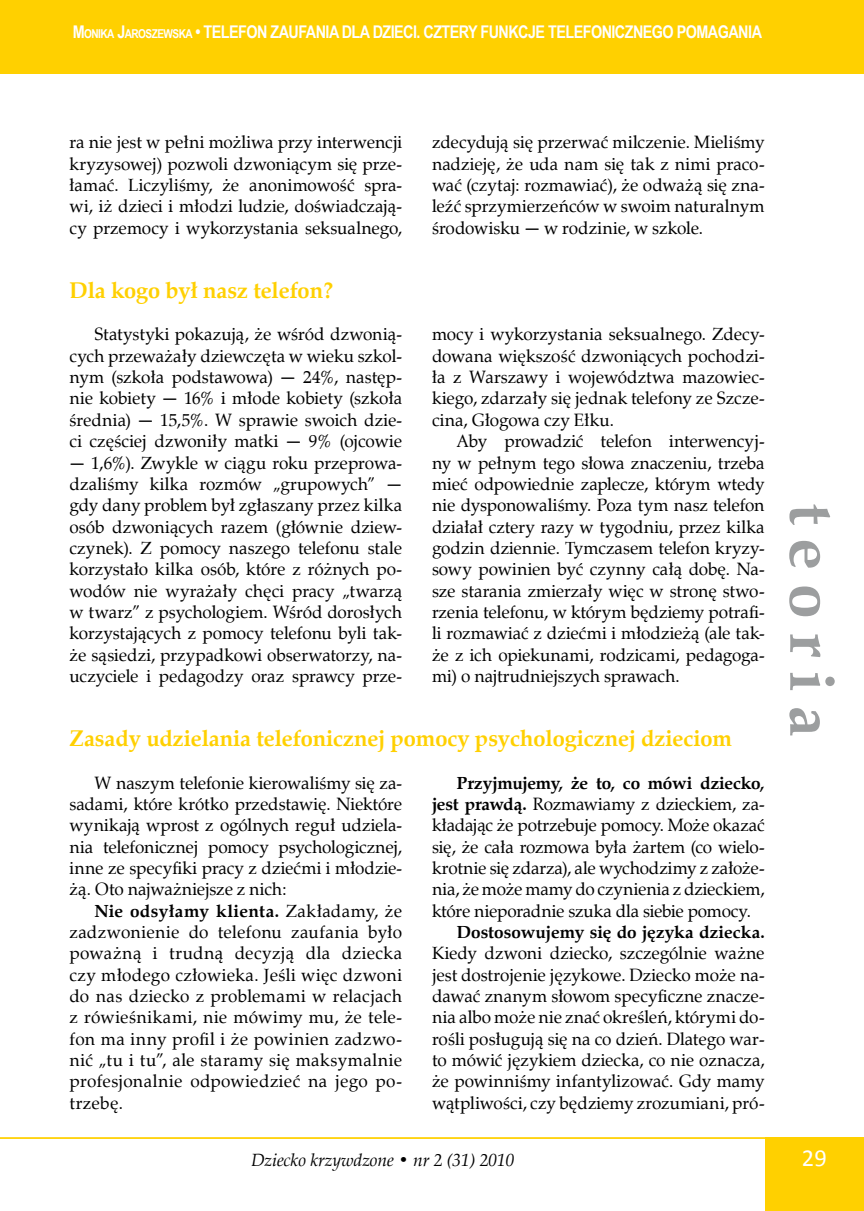
<style>
.page{position:relative;width:864px;height:1211px;background:#fff}
.page>*{position:absolute;margin:0;border:0;box-sizing:border-box;transform-origin:0 0}
.t1{font:700 63px "Zapf Calligr EU";color:#9c9e9f}
.t2{font:24.5px "Calibri";color:#fff}
.tytul_2{font:700 22.75px "Zapf Calligr EU";letter-spacing:-.005em;color:#ffd000}
.tekst_2{font:17.5px/21.3px "Zapf Calligr EU";color:#000;text-align:justify}
.pagina{font:700 17.5px "Arial Narrow";letter-spacing:-.03em;color:#fff}
.t3{font:italic 17.5px "Zapf Calligr EU";color:#000}
.s1{font-size:12.25px}
.s2{font-style:inherit}
.s3{font-family:"Calibri"}
.s4{font-weight:700}
</style>
<div class="page">
<div style="left:765px;top:1137px;width:98px;height:73px;background:#ffd000"></div>
<div style="left:0;top:0;width:863px;height:74px;background:#ffd000"></div>
<hr style="left:0;top:1137px;width:842px;height:1px;background:#ffd000">
<p class="pagina" style="left:73px;top:19px;width:690px">M<span class="s1">ONIKA</span> <span class="s2">J</span><span class="s1">AROSZEWSKA</span> • TELEFON ZAUFANIA DLA DZIECI. CZTERY FUNKCJE TELEFONICZNEGO POMAGANIA</p>
<p class="tekst_2" style="left:69px;top:132px;width:334px">ra nie jest w pełni możliwa przy interwencji kryzysowej) pozwoli dzwoniącym się prze&shy;łamać. Liczyliśmy, że anonimowość spra&shy;wi, iż dzieci i młodzi ludzie, doświadczają&shy;cy przemocy i wykorzystania seksualnego,</p>
<p class="tekst_2" style="left:432px;top:132px;width:334px">zdecydują się przerwać milczenie. Mieliśmy nadzieję, że uda nam się tak z nimi praco&shy;wać (czytaj: rozmawiać), że odważą się zna&shy;leźć sprzymierzeńców w swoim naturalnym środowisku <span class="s3">—</span> w rodzinie, w szkole.</p>
<p class="tytul_2" style="left:69px;top:276px;width:265px">Dla kogo był nasz telefon?</p>
<p class="tekst_2" style="left:69px;top:324px;width:334px;text-indent:25px">Statystyki pokazują, że wśród dzwonią&shy;cych przeważały dziewczęta w wieku szkol&shy;nym (szkoła podstawowa) <span class="s3">—</span> 24%, następ&shy;nie kobiety <span class="s3">—</span> 16% i młode kobiety (szkoła średnia) <span class="s3">—</span> 15,5%. W sprawie swoich dzie&shy;ci częściej dzwoniły matki <span class="s3">—</span> 9% (ojcowie</p>
<p class="tekst_2" style="left:69px;top:452px;width:334px"><span class="s3">—</span> 1,6%). Zwykle w ciągu roku przeprowa&shy;dzaliśmy kilka rozmów „grupowych” <span class="s3">— </span>gdy dany problem był zgłaszany przez kilka osób dzwoniących razem (głównie dziew&shy;czynek). Z pomocy naszego telefonu stale korzystało kilka osób, które z różnych po&shy;wodów nie wyrażały chęci pracy „twarzą w twarz” z psychologiem. Wśród dorosłych korzystających z pomocy telefonu byli tak&shy;że sąsiedzi, przypadkowi obserwatorzy, na&shy;uczyciele i pedagodzy oraz sprawcy prze-</p>
<p class="tekst_2" style="left:432px;top:324px;width:334px">mocy i wykorzystania seksualnego. Zdecy&shy;dowana większość dzwoniących pochodzi&shy;ła z Warszawy i województwa mazowiec&shy;kiego, zdarzały się jednak telefony ze Szcze&shy;cina, Głogowa czy Ełku.</p>
<p class="tekst_2" style="left:432px;top:431px;width:334px;text-indent:25px">Aby prowadzić telefon interwencyj&shy;ny w pełnym tego słowa znaczeniu, trzeba mieć odpowiednie zaplecze, którym wtedy nie dysponowaliśmy. Poza tym nasz telefon działał cztery razy w tygodniu, przez kilka godzin dziennie. Tymczasem telefon kryzy&shy;sowy powinien być czynny całą dobę. Na&shy;sze starania zmierzały więc w stronę stwo&shy;rzenia telefonu, w którym będziemy potrafi&shy;li rozmawiać z dziećmi i młodzieżą (ale tak&shy;że z ich opiekunami, rodzicami, pedagoga&shy;mi) o najtrudniejszych sprawach.</p>
<p class="tytul_2" style="left:69px;top:724px;width:663px">Zasady udzielania telefonicznej pomocy psychologicznej dzieciom</p>
<p class="tekst_2" style="left:69px;top:772px;width:334px;text-indent:25px">W naszym telefonie kierowaliśmy się za&shy;sadami, które krótko przedstawię. Niektóre wynikają wprost z ogólnych reguł udziela&shy;nia telefonicznej pomocy psychologicznej, inne ze specyfiki pracy z dziećmi i młodzie&shy;żą. Oto najważniejsze z nich:</p>
<p class="tekst_2" style="left:69px;top:900px;width:334px;text-indent:25px"><span class="s4">Nie odsyłamy klienta.</span> Zakładamy, że zadzwonienie do telefonu zaufania było poważną i trudną decyzją dla dziecka czy młodego człowieka. Jeśli więc dzwoni do nas dziecko z problemami w relacjach z rówieśnikami, nie mówimy mu, że tele&shy;fon ma inny profil i że powinien zadzwo&shy;nić „tu i tu”, ale staramy się maksymalnie profesjonalnie odpowiedzieć na jego po&shy;trzebę.</p>
<p class="tekst_2" style="left:432px;top:772px;width:334px;text-indent:25px"><span class="s4">Przyjmujemy, że to, co mówi dziecko, jest prawdą.</span> Rozmawiamy z dzieckiem, za&shy;kładając że potrzebuje pomocy. Może okazać się, że cała rozmowa była żartem (co wielo&shy;krotnie się zdarza), ale wychodzimy z założe&shy;nia, że może mamy do czynienia z dzieckiem, które nieporadnie szuka dla siebie pomocy.</p>
<p class="tekst_2" style="left:432px;top:921px;width:334px;text-indent:25px"><span class="s4">Dostosowujemy się do języka dziecka.<br></span>Kiedy dzwoni dziecko, szczególnie ważne jest dostrojenie językowe. Dziecko może na&shy;dawać znanym słowom specyficzne znacze&shy;nia albo może nie znać określeń, którymi do&shy;rośli posługują się na co dzień. Dlatego war&shy;to mówić językiem dziecka, co nie oznacza, że powinniśmy infantylizować. Gdy mamy wątpliwości, czy będziemy zrozumiani, pró-</p>
<h1 class="t1" style="left:850px;top:503px;width:235px;rotate:90deg">t e o r i a</h1>
<p class="t3" style="left:251px;top:1149px;width:265px">Dziecko krzywdzone • nr 2 (31) 2010</p>
<h2 class="t2" style="left:801px;top:1142px;width:26px">29</h2>
</div>
